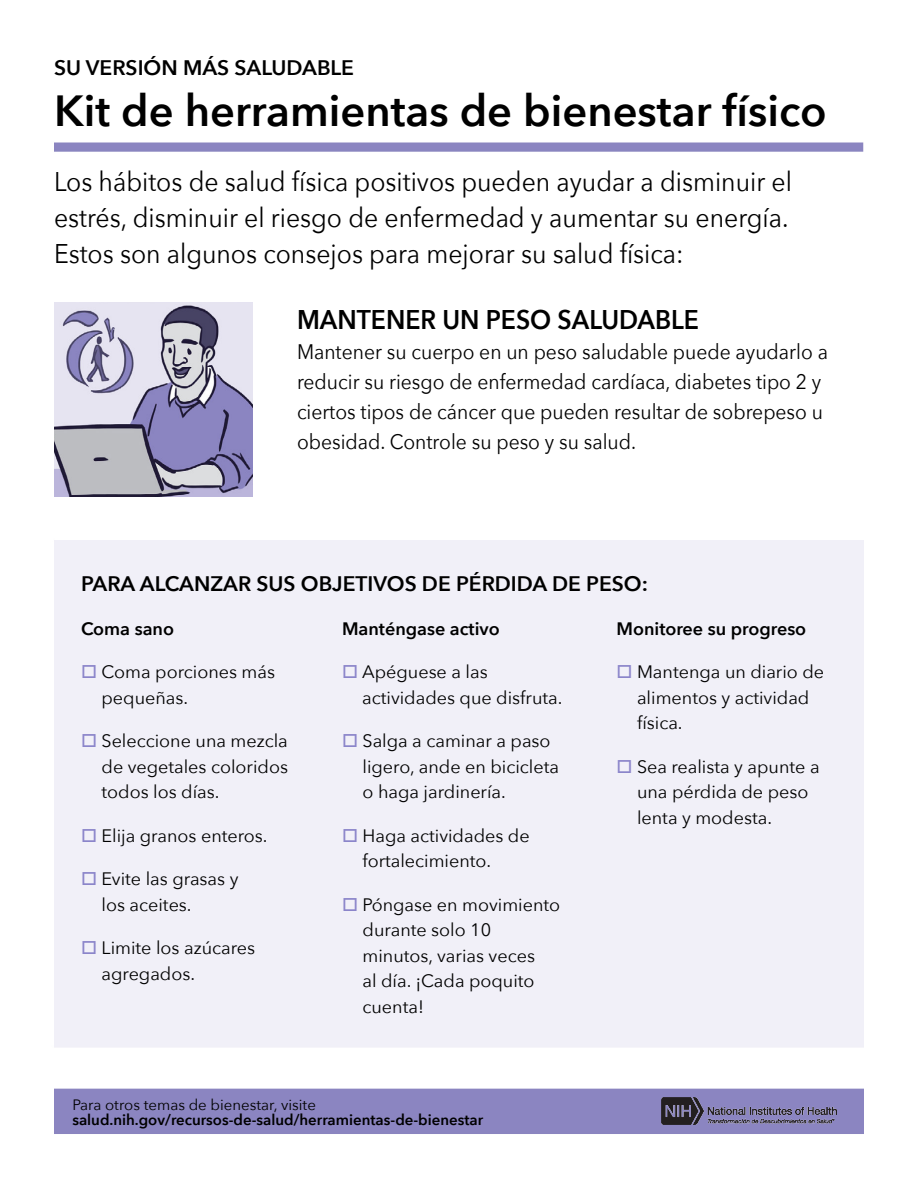
<style>
.page{position:relative;width:918px;height:1188px;background:#fff}
.page>*{position:absolute;margin:0;border:0;box-sizing:border-box;transform-origin:0 0}
.t1{font:600 43.5px "Avenir Next";color:#000}
.t2{font:27px/36px "Avenir Next";color:#000;scale:.92 1}
.t3{font:600 27px "Avenir Next";color:#000;scale:.92 1}
.t4{font:21px/30px "Avenir Next";color:#000;scale:.92 1}
.t5{font:600 21px "Avenir Next";color:#000}
.t6{font:18px/25.5px "Avenir Next";color:#000}
.t7{font:600 18px "Avenir Next";color:#000}
.t8{font:600 15px/15px "Avenir Next";color:#000}
.s1{color:#8b85ca}
.s2{font-weight:400}
</style>
<div class="page">
<img style="left:54px;top:142px;width:810px;height:992px">
<img style="left:54px;top:302px;width:199px;height:194px">
<img style="left:662px;top:1098px;width:174px;height:27px">
<h1 class="t5" style="left:54px;top:50px;width:302px">SU VERSIÓN MÁS SALUDABLE</h1>
<h1 class="t1" style="left:54px;top:74px;width:774px">Kit de herramientas de bienestar físico</h1>
<p class="t2" style="left:54px;top:162px;width:804px">Los hábitos de salud física positivos pueden ayudar a disminuir el estrés, disminuir el riesgo de enfermedad y aumentar su energía.<br>Estos son algunos consejos para mejorar su salud física:</p>
<h2 class="t3" style="left:297px;top:297px;width:438px">MANTENER UN PESO SALUDABLE</h2>
<p class="t4" style="left:297px;top:336px;width:579px">Mantener su cuerpo en un peso saludable puede ayudarlo a reducir su riesgo de enfermedad cardíaca, diabetes tipo 2 y ciertos tipos de cáncer que pueden resultar de sobrepeso u obesidad. Controle su peso y su salud.</p>
<h3 class="t5" style="left:81px;top:566px;width:569px">PARA ALCANZAR SUS OBJETIVOS DE PÉRDIDA DE PESO:</h3>
<h4 class="t7" style="left:81px;top:613px;width:95px">Coma sano</h4>
<p class="t6" style="left:102px;top:658px;width:175px;text-indent:-21px"><span class="s1">□</span> Coma porciones más pequeñas.</p>
<p class="t6" style="left:102px;top:727px;width:188px;text-align:justify;text-indent:-21px"><span class="s1">□</span> Seleccione una mezcla de vegetales coloridos todos los días.</p>
<p class="t6" style="left:81px;top:822px;width:188px"><span class="s1">□</span> Elija granos enteros.</p>
<p class="t6" style="left:102px;top:865px;width:138px;text-indent:-21px"><span class="s1">□</span> Evite las grasas y los aceites.</p>
<p class="t6" style="left:102px;top:934px;width:155px;text-indent:-21px"><span class="s1">□</span> Limite los azúcares agregados.</p>
<h4 class="t7" style="left:342px;top:613px;width:159px">Manténgase activo</h4>
<p class="t6" style="left:362px;top:658px;width:202px;text-indent:-20px"><span class="s1">□</span> Apéguese a las actividades que disfruta.</p>
<p class="t6" style="left:363px;top:727px;width:198px;text-indent:-21px"><span class="s1">□</span> Salga a caminar a paso ligero, ande en bicicleta o haga jardinería.</p>
<p class="t6" style="left:363px;top:822px;width:169px;text-indent:-21px"><span class="s1">□</span> Haga actividades de fortalecimiento.</p>
<p class="t6" style="left:363px;top:891px;width:199px;text-indent:-21px"><span class="s1">□</span> Póngase en movimiento durante solo 10 minutos, varias veces<br>al día. ¡Cada poquito cuenta!</p>
<h4 class="t7" style="left:616px;top:613px;width:191px">Monitoree su progreso</h4>
<p class="t6" style="left:637px;top:658px;width:189px;text-indent:-21px"><span class="s1">□</span> Mantenga un diario de alimentos y actividad física.</p>
<p class="t6" style="left:637px;top:753px;width:184px;text-indent:-21px"><span class="s1">□</span> Sea realista y apunte a una pérdida de peso lenta y modesta.</p>
<p class="t8" style="left:72px;top:1097px;width:412px"><span class="s2">Para otros temas de bienestar, visite </span>salud.nih.gov/recursos-de-salud/herramientas-de-bienestar</p>
</div>
